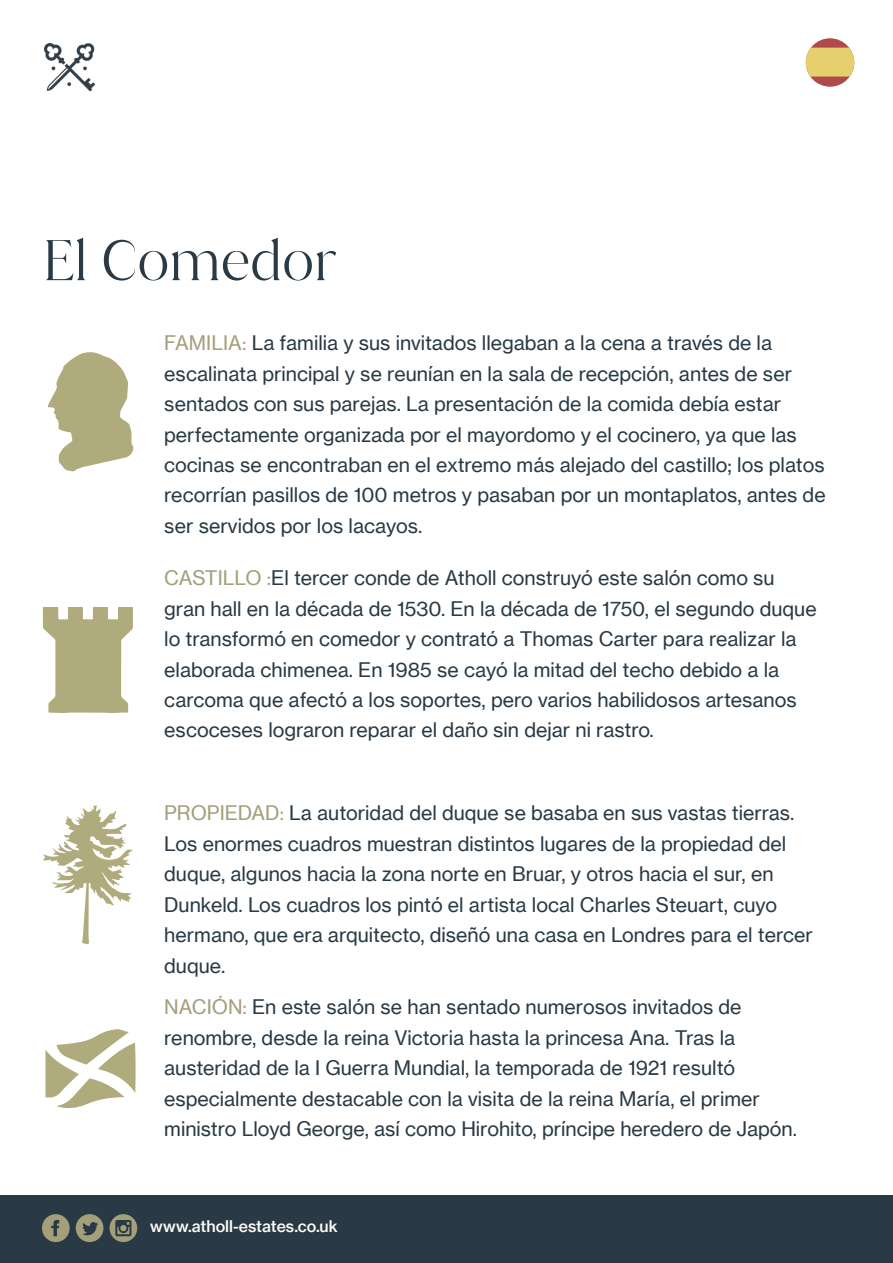
<style>
.page{position:relative;width:893px;height:1263px;background:#fff}
.page>*{position:absolute;margin:0;border:0;box-sizing:border-box;transform-origin:0 0}
.t1{font:300 55.05px "Juana Alt";color:#293a45}
.t2{font:19.65px/30.5px "N Haas Grotesk TX Pro 55 Rg";color:#293a45}
.t3{font:15.75px "N Haas Grotesk TX Pro 65 Md";color:#fefbf5}
.s1{color:#a49f7b}
</style>
<div class="page">
<div style="left:806px;top:38px;width:48px;height:49px;background:#b04a4a;border-radius:50%"></div>
<div style="left:0;top:1195px;width:893px;height:68px;background:#293a45"></div>
<svg style="left:42px;top:1214px;width:28px;height:28px"></svg>
<svg style="left:110px;top:1214px;width:27px;height:28px"></svg>
<svg style="left:76px;top:1214px;width:27px;height:28px"></svg>
<img style="left:45px;top:43px;width:50px;height:47px">
<svg style="left:806px;top:48px;width:48px;height:29px"></svg>
<svg style="left:45px;top:1029px;width:91px;height:80px"></svg>
<svg style="left:48px;top:352px;width:85px;height:120px"></svg>
<svg style="left:43px;top:607px;width:90px;height:106px"></svg>
<svg style="left:43px;top:805px;width:90px;height:139px"></svg>
<p class="t1" style="left:43px;top:225px;width:295px">El Comedor</p>
<p class="t2" style="left:164px;top:328px;width:663px"><span class="s1">FAMILIA:</span> La familia y sus invitados llegaban a la cena a través de la escalinata principal y se reunían en la sala de recepción, antes de ser sentados con sus parejas. La presentación de la comida debía estar perfectamente organizada por el mayordomo y el cocinero, ya que las cocinas se encontraban en el extremo más alejado del castillo; los platos recorrían pasillos de 100 metros y pasaban por un montaplatos, antes de ser servidos por los lacayos.</p>
<p class="t2" style="left:164px;top:563px;width:654px"><span class="s1">CASTILLO :</span>El tercer conde de Atholl construyó este salón como su gran hall en la década de 1530. En la década de 1750, el segundo duque lo transformó en comedor y contrató a Thomas Carter para realizar la elaborada chimenea. En 1985 se cayó la mitad del techo debido a la carcoma que afectó a los soportes, pero varios habilidosos artesanos escoceses lograron reparar el daño sin dejar ni rastro.</p>
<p class="t2" style="left:164px;top:798px;width:650px"><span class="s1">PROPIEDAD:</span> La autoridad del duque se basaba en sus vastas tierras.<br>Los enormes cuadros muestran distintos lugares de la propiedad del duque, algunos hacia la zona norte en Bruar, y otros hacia el sur, en Dunkeld. Los cuadros los pintó el artista local Charles Steuart, cuyo hermano, que era arquitecto, diseñó una casa en Londres para el tercer duque.</p>
<p class="t2" style="left:164px;top:992px;width:634px"><span class="s1">NACIÓN:</span> En este salón se han sentado numerosos invitados de renombre, desde la reina Victoria hasta la princesa Ana. Tras la austeridad de la I Guerra Mundial, la temporada de 1921 resultó especialmente destacable con la visita de la reina María, el primer ministro Lloyd George, así como Hirohito, príncipe heredero de Japón.</p>
<p class="t3" style="left:150px;top:1217px;width:189px">www.atholl-estates.co.uk</p>
</div>
